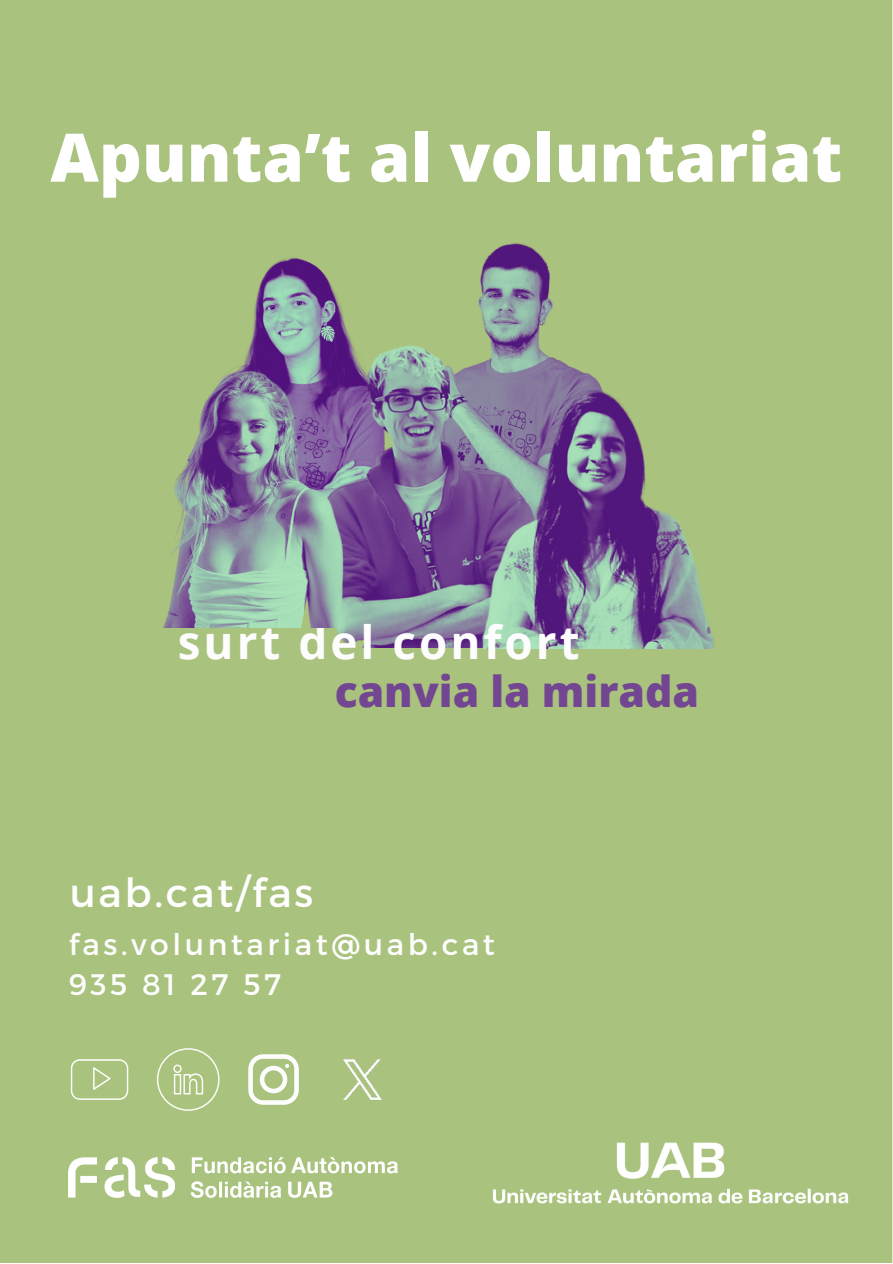
<style>
.page{position:relative;width:893px;height:1264px;background:#fff}
.page>*{position:absolute;margin:0;border:0;box-sizing:border-box;transform-origin:0 0}
.t1{font:800 66.9px "Open Sans";color:#fff}
.t2{font:700 45.9px "Open Sans";letter-spacing:.065em;color:#fdfdfd}
.t3{font:800 42.6px "Open Sans";color:#734692}
.t4{font:40.05px "Montserrat";letter-spacing:.065em;color:#fff}
.t5{font:29.7px "Montserrat";letter-spacing:.12em;color:#fdfdfd}
</style>
<div class="page">
<div style="left:0;top:0;width:892px;height:1262px;background:#a9c27d"></div>
<img style="left:343px;top:1059px;width:39px;height:41px">
<svg style="left:71px;top:1059px;width:57px;height:40px"></svg>
<svg style="left:248px;top:1054px;width:51px;height:50px"></svg>
<svg style="left:157px;top:1048px;width:62px;height:62px"></svg>
<img style="left:69px;top:1157px;width:328px;height:40px">
<img style="left:492px;top:1142px;width:357px;height:61px">
<img style="left:252px;top:257px;width:228px;height:78px">
<img style="left:315px;top:345px;width:165px;height:302px">
<img style="left:480px;top:243px;width:234px;height:405px">
<img style="left:163px;top:335px;width:241px;height:292px">
<p class="t1" style="left:50px;top:110px;width:793px">Apunta’t al voluntariat</p>
<p class="t2" style="left:178px;top:610px;width:403px">surt del confort</p>
<p class="t3" style="left:334px;top:661px;width:366px">canvia la mirada</p>
<p class="t4" style="left:70px;top:866px;width:245px">uab.cat/fas</p>
<p class="t5" style="left:69px;top:924px;width:427px">fas.voluntariat@uab.cat</p>
<p class="t5" style="left:69px;top:965px;width:214px">935 81 27 57</p>
</div>
